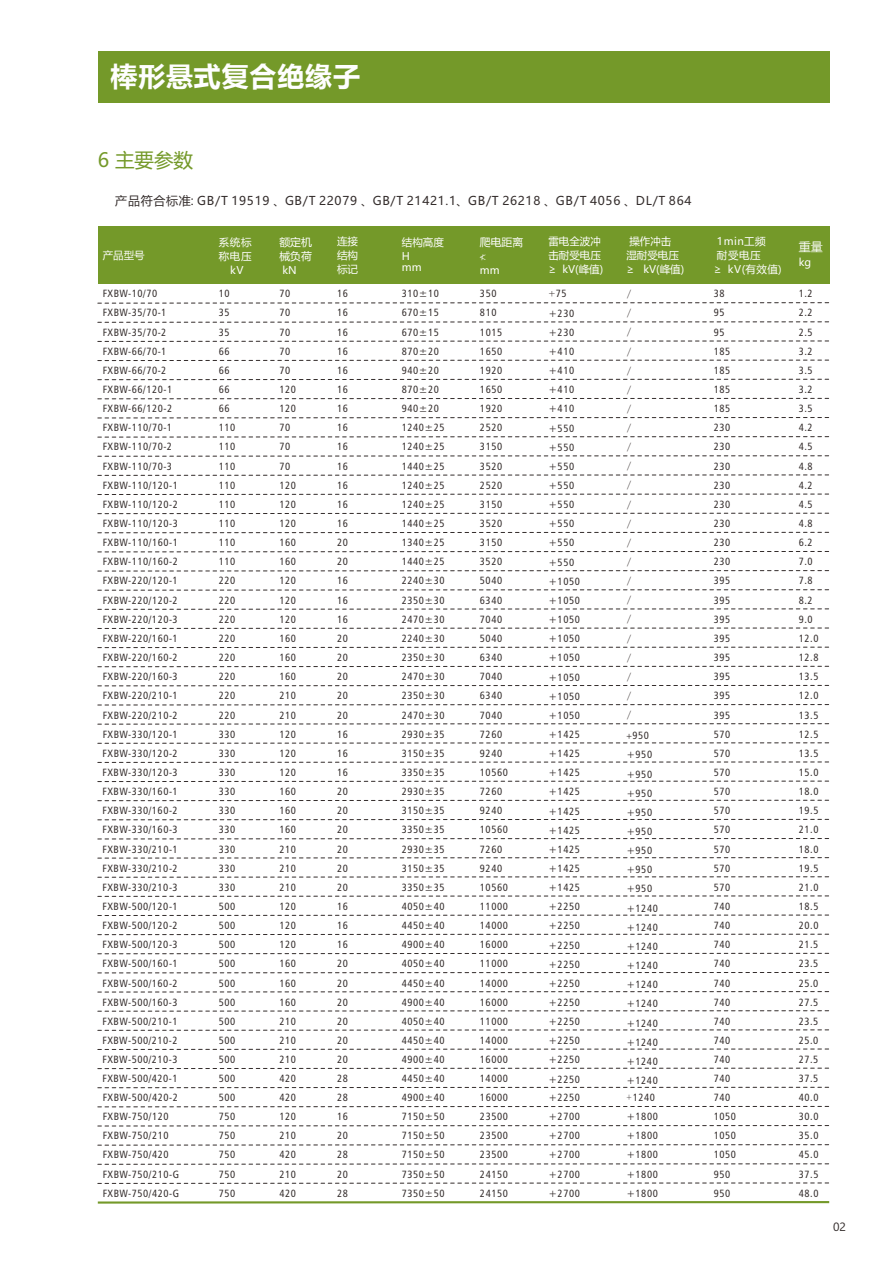
<style>
.page{position:relative;width:893px;height:1263px;background:#fff}
.page>*{position:absolute;margin:0;border:0;box-sizing:border-box;transform-origin:0 0}
.t1{font:700 27px "Microsoft Ya Hei";letter-spacing:.03em;color:#fefefe}
.t2{font:19.5px "Microsoft Ya Hei";color:#749929}
.t3{font:12px "Microsoft Ya Hei";letter-spacing:.06em;color:#332c2b}
.t4{font:12px "Microsoft Ya Hei";color:#fefefe}
.t5{font:12px "Ebrima";color:#332c2b}
.t6{font:10.8px/14.2px "Microsoft Ya Hei";color:#fefefe}
.t7{font:10.5px/19.2px "Humanist 777 BT Roman Condensed B";letter-spacing:.05em;color:#332c2b}
.t8{font:10.5px/13.8px "Microsoft Ya Hei";color:#fefefe}
.t9{font:10.5px/19.2px "ST Song";color:#332c2b;text-align:justify}
.t10{font:10.5px/13.8px "Microsoft Ya Hei";letter-spacing:.06em;color:#fefefe}
.s1{font-family:"ST Song"}
.s2{font-family:"Koz Min Pro";font-weight:500}
.s3{font-family:"Sim Sun"}
</style>
<div class="page">
<div style="left:98px;top:227px;width:731px;height:57px;background:#749929"></div>
<div style="left:98px;top:51px;width:731px;height:51px;background:#749929"></div>
<svg style="left:97px;top:302px;width:732px;height:2px"></svg>
<svg style="left:97px;top:321px;width:732px;height:2px"></svg>
<svg style="left:97px;top:340px;width:732px;height:2px"></svg>
<svg style="left:97px;top:359px;width:732px;height:2px"></svg>
<svg style="left:97px;top:398px;width:732px;height:2px"></svg>
<svg style="left:97px;top:417px;width:732px;height:2px"></svg>
<svg style="left:97px;top:378px;width:732px;height:2px"></svg>
<svg style="left:97px;top:455px;width:732px;height:2px"></svg>
<svg style="left:97px;top:474px;width:732px;height:2px"></svg>
<svg style="left:97px;top:436px;width:732px;height:2px"></svg>
<svg style="left:97px;top:512px;width:732px;height:2px"></svg>
<svg style="left:97px;top:493px;width:732px;height:2px"></svg>
<svg style="left:97px;top:532px;width:732px;height:1px"></svg>
<svg style="left:97px;top:551px;width:732px;height:2px"></svg>
<svg style="left:97px;top:570px;width:732px;height:2px"></svg>
<svg style="left:97px;top:589px;width:732px;height:2px"></svg>
<svg style="left:97px;top:608px;width:732px;height:2px"></svg>
<svg style="left:97px;top:627px;width:732px;height:2px"></svg>
<svg style="left:97px;top:646px;width:732px;height:2px"></svg>
<svg style="left:97px;top:665px;width:732px;height:2px"></svg>
<svg style="left:97px;top:685px;width:732px;height:2px"></svg>
<svg style="left:97px;top:704px;width:732px;height:2px"></svg>
<svg style="left:97px;top:742px;width:732px;height:2px"></svg>
<svg style="left:97px;top:761px;width:732px;height:2px"></svg>
<svg style="left:97px;top:723px;width:732px;height:2px"></svg>
<svg style="left:97px;top:780px;width:732px;height:2px"></svg>
<svg style="left:97px;top:799px;width:732px;height:2px"></svg>
<svg style="left:97px;top:819px;width:732px;height:1px"></svg>
<svg style="left:97px;top:838px;width:732px;height:2px"></svg>
<svg style="left:97px;top:857px;width:732px;height:2px"></svg>
<svg style="left:97px;top:876px;width:732px;height:2px"></svg>
<svg style="left:97px;top:895px;width:732px;height:2px"></svg>
<svg style="left:97px;top:914px;width:732px;height:2px"></svg>
<svg style="left:97px;top:933px;width:732px;height:2px"></svg>
<svg style="left:97px;top:952px;width:732px;height:2px"></svg>
<svg style="left:97px;top:972px;width:732px;height:2px"></svg>
<svg style="left:97px;top:991px;width:732px;height:2px"></svg>
<svg style="left:97px;top:1010px;width:732px;height:2px"></svg>
<svg style="left:97px;top:1029px;width:732px;height:2px"></svg>
<svg style="left:97px;top:1048px;width:732px;height:2px"></svg>
<svg style="left:97px;top:1067px;width:732px;height:2px"></svg>
<svg style="left:97px;top:1201px;width:733px;height:3px;background:#9cb667"></svg>
<svg style="left:97px;top:1106px;width:732px;height:1px"></svg>
<svg style="left:97px;top:1125px;width:732px;height:2px"></svg>
<svg style="left:97px;top:1144px;width:732px;height:2px"></svg>
<svg style="left:97px;top:1163px;width:732px;height:2px"></svg>
<svg style="left:97px;top:1086px;width:732px;height:2px"></svg>
<svg style="left:97px;top:1182px;width:732px;height:2px"></svg>
<h1 class="t1" style="left:111px;top:64px;width:251px">棒形悬式复合绝缘子</h1>
<h2 class="t2" style="left:98px;top:151px;width:97px">6 主要参数</h2>
<p class="t3" style="left:115px;top:196px;width:578px">产品符合标准: GB/T 19519 、GB/T 22079 、GB/T 21421.1、GB/T 26218 、GB/T 4056 、DL/T 864</p>
<p class="t8" style="left:219px;top:236px;width:34px;text-align:center">系统标称电压kV</p>
<p class="t8" style="left:337px;top:235px;width:22px;text-align:justify">连接结构标记</p>
<p class="t8" style="left:626px;top:235px;width:59px">操作冲击<br>湿耐受电压≥ kV(峰值)</p>
<p class="t10" style="left:714px;top:235px;width:69px">1min工频<br>耐受电压<br>≥ kV(有效值)</p>
<p class="t8" style="left:548px;top:235px;width:56px">雷电全波冲击耐受电压≥ kV(峰值)</p>
<p class="t6" style="left:480px;top:236px;width:45px">爬电距离≮</p>
<p class="t8" style="left:480px;top:264px;width:21px">mm</p>
<p class="t6" style="left:279px;top:236px;width:45px">额定机械负荷　</p>
<p class="t8" style="left:283px;top:264px;width:16px">kN</p>
<p class="t8" style="left:402px;top:236px;width:43px">结构高度<br>H</p>
<p class="t8" style="left:402px;top:261px;width:21px">mm</p>
<p class="t4" style="left:799px;top:241px;width:25px">重量</p>
<p class="t8" style="left:799px;top:256px;width:14px">kg</p>
<p class="t8" style="left:103px;top:249px;width:43px">产品型号</p>
<p class="t7" style="left:103px;top:285px;width:77px">FXBW-10/70<br>FXBW-35/70-1<br>FXBW-35/70-2<br>FXBW-66/70-1<br>FXBW-66/70-2<br>FXBW-66/120-1<br>FXBW-66/120-2<br>FXBW-110/70-1<br>FXBW-110/70-2<br>FXBW-110/70-3<br>FXBW-110/120-1<br>FXBW-110/120-2<br>FXBW-110/120-3<br>FXBW-110/160-1<br>FXBW-110/160-2<br>FXBW-220/120-1<br>FXBW-220/120-2<br>FXBW-220/120-3<br>FXBW-220/160-1<br>FXBW-220/160-2<br>FXBW-220/160-3<br>FXBW-220/210-1<br>FXBW-220/210-2<br>FXBW-330/120-1<br>FXBW-330/120-2<br>FXBW-330/120-3<br>FXBW-330/160-1<br>FXBW-330/160-2<br>FXBW-330/160-3<br>FXBW-330/210-1<br>FXBW-330/210-2<br>FXBW-330/210-3<br>FXBW-500/120-1<br>FXBW-500/120-2<br>FXBW-500/120-3<br>FXBW-500/160-1<br>FXBW-500/160-2<br>FXBW-500/160-3<br>FXBW-500/210-1<br>FXBW-500/210-2<br>FXBW-500/210-3<br>FXBW-500/420-1</p>
<p class="t7" style="left:219px;top:285px;width:18px">10<br>35<br>35<br>66<br>66<br>66<br>66<br>110<br>110<br>110<br>110<br>110<br>110<br>110<br>110<br>220<br>220<br>220<br>220<br>220<br>220<br>220<br>220<br>330<br>330<br>330<br>330<br>330<br>330<br>330<br>330<br>330<br>500<br>500<br>500<br>500<br>500<br>500<br>500<br>500<br>500<br>500</p>
<p class="t7" style="left:279px;top:285px;width:18px">70<br>70<br>70<br>70<br>70<br>120<br>120<br>70<br>70<br>70<br>120<br>120<br>120<br>160<br>160<br>120<br>120<br>120<br>160<br>160<br>160<br>210<br>210<br>120<br>120<br>120<br>160<br>160<br>160<br>210<br>210<br>210<br>120<br>120<br>120<br>160<br>160<br>160<br>210<br>210<br>210<br>420</p>
<p class="t7" style="left:337px;top:285px;width:12px;text-align:justify">16<br>16<br>16<br>16<br>16<br>16<br>16<br>16<br>16<br>16<br>16<br>16<br>16<br>20<br>20<br>16<br>16<br>16<br>20<br>20<br>20<br>20<br>20<br>16<br>16<br>16<br>20<br>20<br>20<br>20<br>20<br>20<br>16<br>16<br>16<br>20<br>20<br>20<br>20<br>20<br>20<br>28</p>
<p class="t7" style="left:402px;top:285px;width:44px">310±10<br>670±15<br>670±15<br>870±20<br>940±20<br>870±20<br>940±20<br>1240±25<br>1240±25<br>1440±25<br>1240±25<br>1240±25<br>1440±25<br>1340±25<br>1440±25<br>2240±30<br>2350±30<br>2470±30<br>2240±30<br>2350±30<br>2470±30<br>2350±30<br>2470±30<br>2930±35<br>3150±35<br>3350±35<br>2930±35<br>3150±35<br>3350±35<br>2930±35<br>3150±35<br>3350±35<br>4050±40<br>4450±40<br>4900±40<br>4050±40<br>4450±40<br>4900±40<br>4050±40<br>4450±40<br>4900±40<br>4450±40</p>
<p class="t7" style="left:480px;top:285px;width:29px">350<br>810<br>1015<br>1650<br>1920<br>1650<br>1920<br>2520<br>3150<br>3520<br>2520<br>3150<br>3520<br>3150<br>3520<br>5040<br>6340<br>7040<br>5040<br>6340<br>7040<br>6340<br>7040<br>7260<br>9240<br>10560<br>7260<br>9240<br>10560<br>7260<br>9240<br>10560<br>11000<br>14000<br>16000<br>11000<br>14000<br>16000<br>11000<br>14000<br>16000<br>14000</p>
<p class="t7" style="left:548px;top:285px;width:33px"><span class="s1">+</span>75 +230 +230 +410 +410 +410 +410 +550 +550 +550 +550 +550 +550 +550 +550 +1050 +1050 +1050 +1050 +1050 +1050 +1050 +1050 +1425 +1425 +1425 +1425 +1425 +1425 +1425 +1425 +1425 +2250 +2250 +2250 +2250 +2250 +2250 +2250 +2250 +2250 +2250</p>
<p class="t7" style="left:714px;top:285px;width:18px">38<br>95<br>95<br>185<br>185<br>185<br>185<br>230<br>230<br>230<br>230<br>230<br>230<br>230<br>230<br>395<br>395<br>395<br>395<br>395<br>395<br>395<br>395<br>570<br>570<br>570<br>570<br>570<br>570<br>570<br>570<br>570<br>740<br>740<br>740<br>740<br>740<br>740<br>740<br>740<br>740<br>740</p>
<p class="t7" style="left:799px;top:285px;width:21px">1.2<br>2.2<br>2.5<br>3.2<br>3.5<br>3.2<br>3.5<br>4.2<br>4.5<br>4.8<br>4.2<br>4.5<br>4.8<br>6.2<br>7.0<br>7.8<br>8.2<br>9.0<br>12.0<br>12.8<br>13.5<br>12.0<br>13.5<br>12.5<br>13.5<br>15.0<br>18.0<br>19.5<br>21.0<br>18.0<br>19.5<br>21.0<br>18.5<br>20.0<br>21.5<br>23.5<br>25.0<br>27.5<br>23.5<br>25.0<br>27.5<br>37.5</p>
<p class="t9" style="left:626px;top:284px;width:7px">/ / / / / / / / / / / / / / / / / / / / / / /</p>
<p class="t7" style="left:626px;top:726px;width:33px"><span class="s2">+</span>950 +950 +950 +950 +950 +950 +950 +950 +950 +1240 +1240 +1240 +1240 +1240 +1240 +1240 +1240 +1240 +1240</p>
<p class="t7" style="left:103px;top:1088px;width:78px">FXBW-500/420-2<br>FXBW-750/120<br>FXBW-750/210<br>FXBW-750/420<br>FXBW-750/210-G<br>FXBW-750/420-G</p>
<p class="t7" style="left:219px;top:1088px;width:18px;text-align:justify">500<br>750<br>750<br>750<br>750<br>750</p>
<p class="t7" style="left:279px;top:1088px;width:18px;text-align:justify">420<br>120<br>210<br>420<br>210<br>420</p>
<p class="t7" style="left:337px;top:1088px;width:12px;text-align:justify">28<br>16<br>20<br>28<br>20<br>28</p>
<p class="t7" style="left:402px;top:1088px;width:44px;text-align:justify">4900±40<br>7150±50<br>7150±50<br>7150±50<br>7350±50<br>7350±50</p>
<p class="t7" style="left:480px;top:1088px;width:29px;text-align:justify">16000<br>23500<br>23500<br>23500<br>24150<br>24150</p>
<p class="t7" style="left:548px;top:1088px;width:33px;text-align:justify">+2250 +2700 +2700 +2700 +2700 +2700</p>
<p class="t7" style="left:626px;top:1088px;width:33px"><span class="s3">+</span>1240 +1800 +1800 +1800 +1800 +1800</p>
<p class="t7" style="left:714px;top:1088px;width:24px">740<br>1050<br>1050<br>1050<br>950<br>950</p>
<p class="t7" style="left:799px;top:1088px;width:21px;text-align:justify">40.0<br>30.0<br>35.0<br>45.0<br>37.5<br>48.0</p>
<p class="t5" style="left:833px;top:1222px;width:14px">02</p>
</div>
